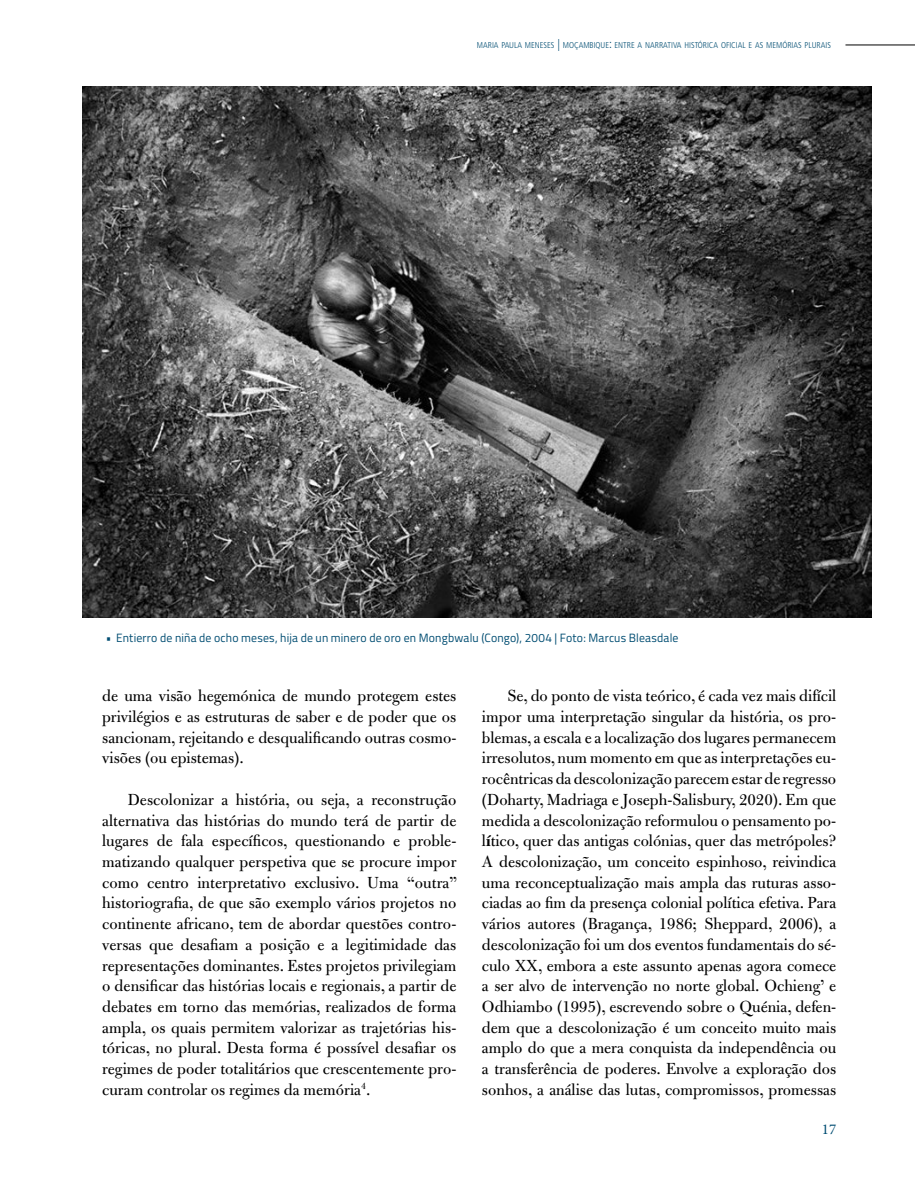
<style>
.page{position:relative;width:915px;height:1191px;background:#fff}
.page>*{position:absolute;margin:0;border:0;box-sizing:border-box;transform-origin:0 0}
.t1{font:17.25px/20.7px "Bulmer MT Std";color:#000;text-align:justify}
.t2{font:15px "Minion Pro";color:#004d72}
.t3{font:12px "Titillium Web";letter-spacing:.015em;color:#004d72}
.t4{font:300 condensed 8.4px "Frutiger LT Std";color:#004d72}
.s1{font-size:12px}
.s2{font-style:italic}
.s3{font-weight:700}
</style>
<div class="page">
<hr style="left:845px;top:45px;width:69px;height:1px;background:#000">
<img style="left:82px;top:86px;width:788px;height:531px">
<p class="t4" style="left:477px;top:40px;width:355px">MARIA PAULA MENESES <span class="s1">|</span> MOÇAMBIQUE<span class="s1">:</span> ENTRE A NARRATIVA HISTÓRICA OFICIAL E AS MEMÓRIAS PLURAIS</p>
<p class="t3" style="left:105px;top:632px;width:574px"><span class="s2">•</span> Entierro de niña de ocho meses, hija de un minero de oro en Mongbwalu (Congo), 2004 | Foto: Marcus Bleasdale</p>
<p class="t1" style="left:102px;top:686px;width:356px">de uma visão hegemónica de mundo protegem estes privilégios e as estruturas de saber e de poder que os sancionam, rejeitando e desqualificando outras cosmo&shy;visões (ou epistemas).</p>
<p class="t1" style="left:102px;top:789px;width:356px;text-indent:26px">Descolonizar a história, ou seja, a reconstrução alternativa das histórias do mundo terá de partir de lugares de fala específicos, questionando e proble&shy;matizando qualquer perspetiva que se procure impor como centro interpretativo exclusivo. Uma “outra” historiografia, de que são exemplo vários projetos no continente africano, tem de abordar questões contro&shy;versas que desafiam a posição e a legitimidade das representações dominantes. Estes projetos privilegiam o densificar das histórias locais e regionais, a partir de debates em torno das memórias, realizados de forma ampla, os quais permitem valorizar as trajetórias his&shy;tóricas, no plural. Desta forma é possível desafiar os regimes de poder totalitários que crescentemente pro&shy;curam controlar os regimes da memória<sup>4</sup>.</p>
<p class="t1" style="left:482px;top:686px;width:356px;text-indent:26px">Se, do ponto de vista teórico, é cada vez mais difícil impor uma interpretação singular da história, os pro&shy;blemas, a escala e a localização dos lugares permanecem irresolutos, num momento em que as interpretações eu&shy;rocêntricas da descolonização parecem estar de regresso (Doharty, Madriaga e Joseph-Salisbury, 2020). Em que medida a descolonização reformulou o pensamento po&shy;l<span class="s3">í</span>tico, quer das antigas colónias, quer das metrópoles?<br>A descolonização, um conceito espinhoso, reivindica uma reconceptualização mais ampla das ruturas asso&shy;ciadas ao fim da presença colonial política efetiva. Para vários autores (Bragança, 1986; Sheppard, 2006), a descolonização foi um dos eventos fundamentais do sé&shy;culo XX, embora a este assunto apenas agora comece a ser alvo de intervenção no norte global. Ochieng’ e Odhiambo (1995), escrevendo sobre o Quénia, defen&shy;dem que a descolonização é um conceito muito mais amplo do que a mera conquista da independência ou a transferência de poderes. Envolve a exploração dos sonhos, a análise das lutas, compromissos, promessas</p>
<p class="t2" style="left:821px;top:1123px;width:16px">17</p>
</div>
